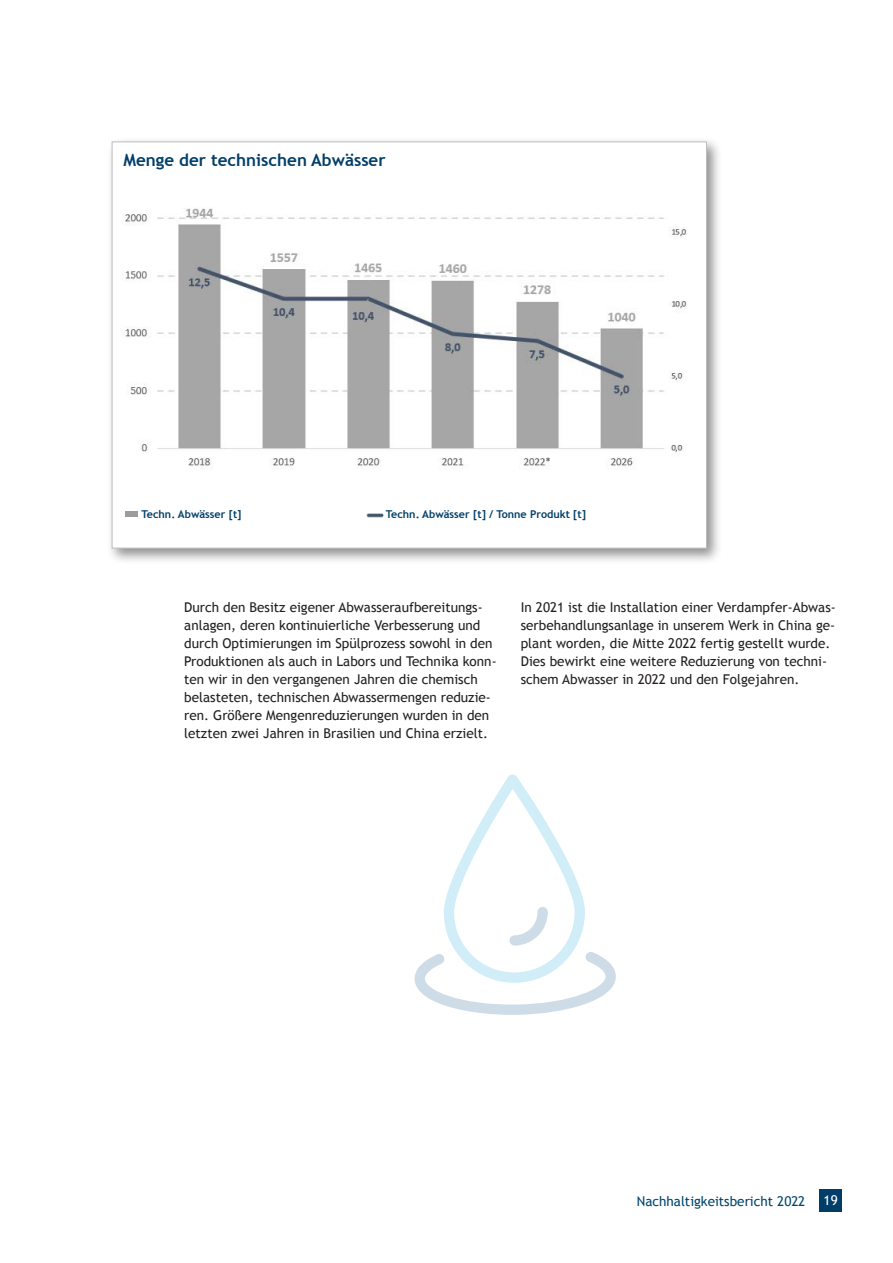
<style>
.page{position:relative;width:893px;height:1263px;background:#fff}
.page>*{position:absolute;margin:0;border:0;box-sizing:border-box;transform-origin:0 0}
.t1{font:700 16.95px "Trebuchet MS";color:#003e69}
.t2{font:13.5px/18px "Trebuchet MS";color:#231f20}
.t3{font:13.5px "Trebuchet MS";color:#00466e}
.t4{font:13.5px "Trebuchet MS";color:#fff}
.t5{font:700 10.8px "Trebuchet MS";color:#003e69}
</style>
<div class="page">
<div style="left:106px;top:136px;width:617px;height:428px;background:#231f20;opacity:.5"></div>
<div style="left:112px;top:141px;width:595px;height:408px;background:#fff;border:1px solid #bcbdc0"></div>
<img style="left:125px;top:208px;width:562px;height:259px">
<img style="left:366px;top:513px;width:18px;height:5px">
<svg style="left:414px;top:774px;width:202px;height:241px"></svg>
<div style="left:125px;top:512px;width:12px;height:5px;background:#9a9c9d"></div>
<div style="left:820px;top:1189px;width:22px;height:23px;background:#003e69"></div>
<p class="t1" style="left:124px;top:149px;width:264px">Menge der technischen Abwässer</p>
<p class="t5" style="left:141px;top:507px;width:102px">Techn. Abwässer [t]</p>
<p class="t5" style="left:386px;top:507px;width:202px">Techn. Abwässer [t] / Tonne Produkt [t]</p>
<p class="t2" style="left:184px;top:598px;width:314px">Durch den Besitz eigener Abwasseraufbereitungs&shy;anlagen, deren kontinuierliche Verbesserung und durch Optimierungen im Spülprozess sowohl in den Produktionen als auch in Labors und Technika konn&shy;ten wir in den vergangenen Jahren die chemisch belasteten, technischen Abwassermengen reduzie&shy;ren. Größere Mengenreduzierungen wurden in den letzten zwei Jahren in Brasilien und China erzielt.</p>
<p class="t2" style="left:521px;top:598px;width:316px">In 2021 ist die Installation einer Verdampfer-Abwas&shy;serbehandlungsanlage in unserem Werk in China ge&shy;plant worden, die Mitte 2022 fertig gestellt wurde.<br>Dies bewirkt eine weitere Reduzierung von techni&shy;schem Abwasser in 2022 und den Folgejahren.</p>
<p class="t3" style="left:637px;top:1193px;width:170px">Nachhaltigkeitsbericht 2022</p>
<p class="t4" style="left:824px;top:1192px;width:16px">19</p>
</div>
